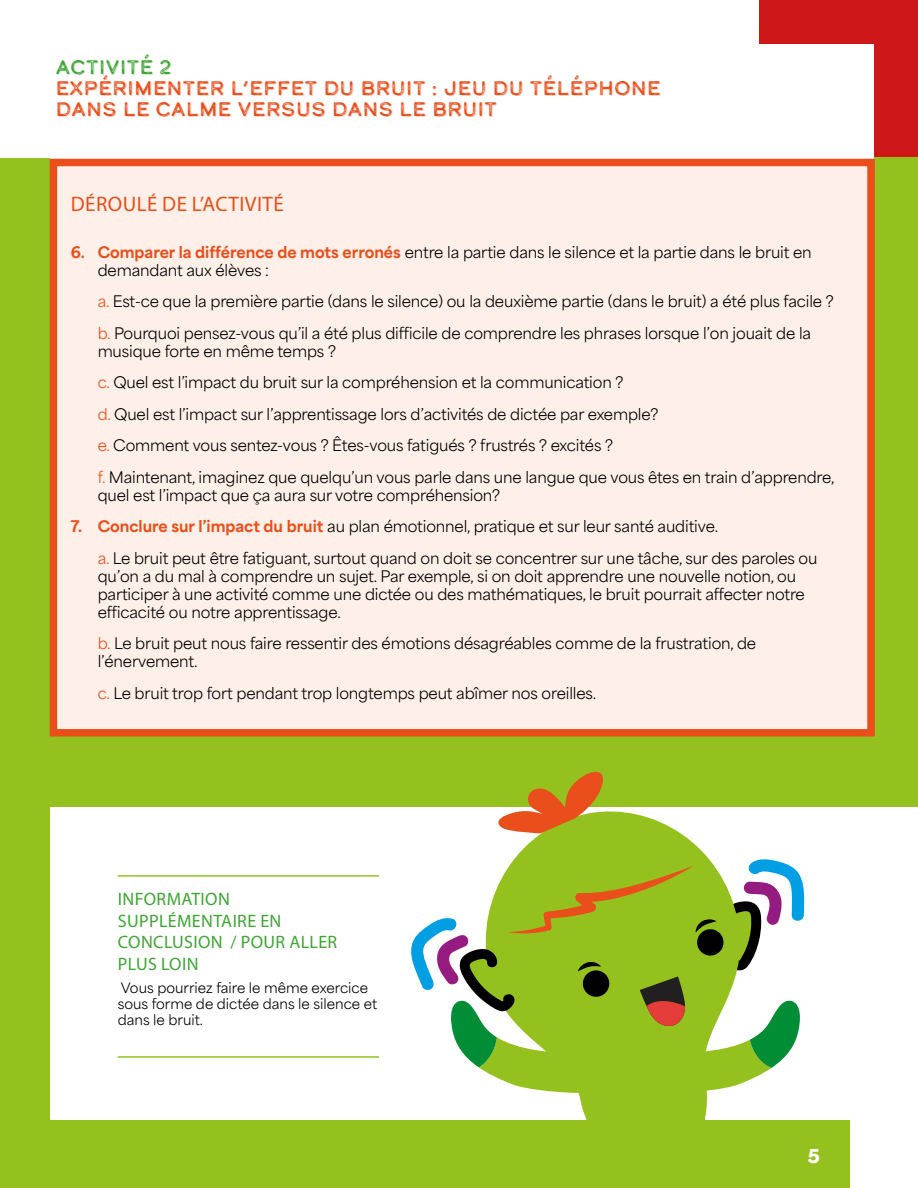
<style>
.page{position:relative;width:918px;height:1188px;background:#fff}
.page>*{position:absolute;margin:0;border:0;box-sizing:border-box;transform-origin:0 0}
.t1{font:21px "Myriad Pro";letter-spacing:.02em;color:#e94e1b}
.t2{font:19.5px/21px "Calder Dark Grit Shadow";color:#e94e1b}
.t3{font:19.5px "Calder Dark Grit Shadow";color:#3fa535}
.t4{font:18px/21.6px "Myriad Pro";letter-spacing:.02em;color:#3fa535}
.t5{font:900 18px "Area Normal";color:#fff}
.t6{font:15px/31.5px "Area Normal";letter-spacing:-.01em;color:#000}
.t7{font:13.5px/16.2px "Area Normal";color:#000}
.s1{font-weight:800;color:#e94e1b}
.s2{color:#e94e1b}
</style>
<div class="page">
<div style="left:40px;top:1120px;width:810px;height:68px;background:#95c11f"></div>
<div style="left:759px;top:0;width:159px;height:43px;background:#cd1719"></div>
<div style="left:875px;top:0;width:43px;height:159px;background:#cd1719"></div>
<div style="left:40px;top:737px;width:878px;height:70px;background:#95c11f"></div>
<div style="left:0;top:159px;width:50px;height:1029px;background:#95c11f"></div>
<div style="left:875px;top:158px;width:43px;height:600px;background:#95c11f"></div>
<hr style="left:118px;top:875px;width:261px;height:2px;background:#95c11f">
<hr style="left:118px;top:1056px;width:261px;height:2px;background:#95c11f">
<svg style="left:515px;top:811px;width:193px;height:47px;fill:#95c11f"></svg>
<svg style="left:498px;top:771px;width:108px;height:62px"></svg>
<svg style="left:411px;top:858px;width:393px;height:262px"></svg>
<div style="left:53px;top:163px;width:818px;height:570px;background:#fef0e8"></div>
<div style="left:50px;top:159px;width:825px;height:578px;border:8px solid #e94e1b"></div>
<h2 class="t3" style="left:55px;top:54px;width:118px">ACTIVITÉ 2</h2>
<h2 class="t2" style="left:55px;top:78px;width:607px">EXPÉRIMENTER L’EFFET DU BRUIT : JEU DU TÉLÉPHONE<br>DANS LE CALME VERSUS DANS LE BRUIT</h2>
<h1 class="t1" style="left:71px;top:191px;width:214px">DÉROULÉ DE L’ACTIVITÉ</h1>
<p class="t6" style="left:98px;top:241px;width:716px;line-height:18px;text-indent:-27px"><span class="s1">6. Comparer la différence de mots erronés</span> entre la partie dans le silence et la partie dans le bruit en demandant aux élèves :</p>
<p class="t6" style="left:98px;top:284px;width:738px"><span class="s2">a.</span> Est-ce que la première partie (dans le silence) ou la deuxième partie (dans le bruit) a été plus facile ? <span class="s2">b.</span> Pourquoi pensez-vous qu’il a été plus difficile de comprendre les phrases lorsque l’on jouait de la</p>
<p class="t6" style="left:98px;top:334px;width:738px">musique forte en même temps ?<br><span class="s2">c.</span> Quel est l’impact du bruit sur la compréhension et la communication ?<br><span class="s2">d.</span> Quel est l’impact sur l’apprentissage lors d’activités de dictée par exemple?<br><span class="s2">e.</span> Comment vous sentez-vous ? Êtes-vous fatigués ? frustrés ? excités ?<br><span class="s2">f.</span> Maintenant, imaginez que quelqu’un vous parle dans une langue que vous êtes en train d’apprendre,</p>
<p class="t6" style="left:98px;top:478px;width:404px">quel est l’impact que ça aura sur votre compréhension?</p>
<p class="t6" style="left:98px;top:509px;width:721px;text-indent:-27px"><span class="s1">7. Conclure sur l’impact du bruit</span> au plan émotionnel, pratique et sur leur santé auditive.<br><span class="s2">a.</span> Le bruit peut être fatiguant, surtout quand on doit se concentrer sur une tâche, sur des paroles ou</p>
<p class="t6" style="left:98px;top:565px;width:709px;line-height:18px">qu’on a du mal à comprendre un sujet. Par exemple, si on doit apprendre une nouvelle notion, ou participer à une activité comme une dictée ou des mathématiques, le bruit pourrait affecter notre efficacité ou notre apprentissage.</p>
<p class="t6" style="left:98px;top:633px;width:660px;line-height:18px"><span class="s2">b.</span> Le bruit peut nous faire ressentir des émotions désagréables comme de la frustration, de l’énervement.</p>
<p class="t6" style="left:98px;top:676px;width:500px"><span class="s2">c.</span> Le bruit trop fort pendant trop longtemps peut abîmer nos oreilles.</p>
<p class="t4" style="left:118px;top:888px;width:221px">INFORMATION<br>SUPPLÉMENTAIRE EN<br>CONCLUSION / POUR ALLER<br>PLUS LOIN</p>
<p class="t7" style="left:118px;top:978px;width:261px">Vous pourriez faire le même exercice sous forme de dictée dans le silence et dans le bruit.</p>
<p class="t5" style="left:808px;top:1140px;width:13px">5</p>
</div>
